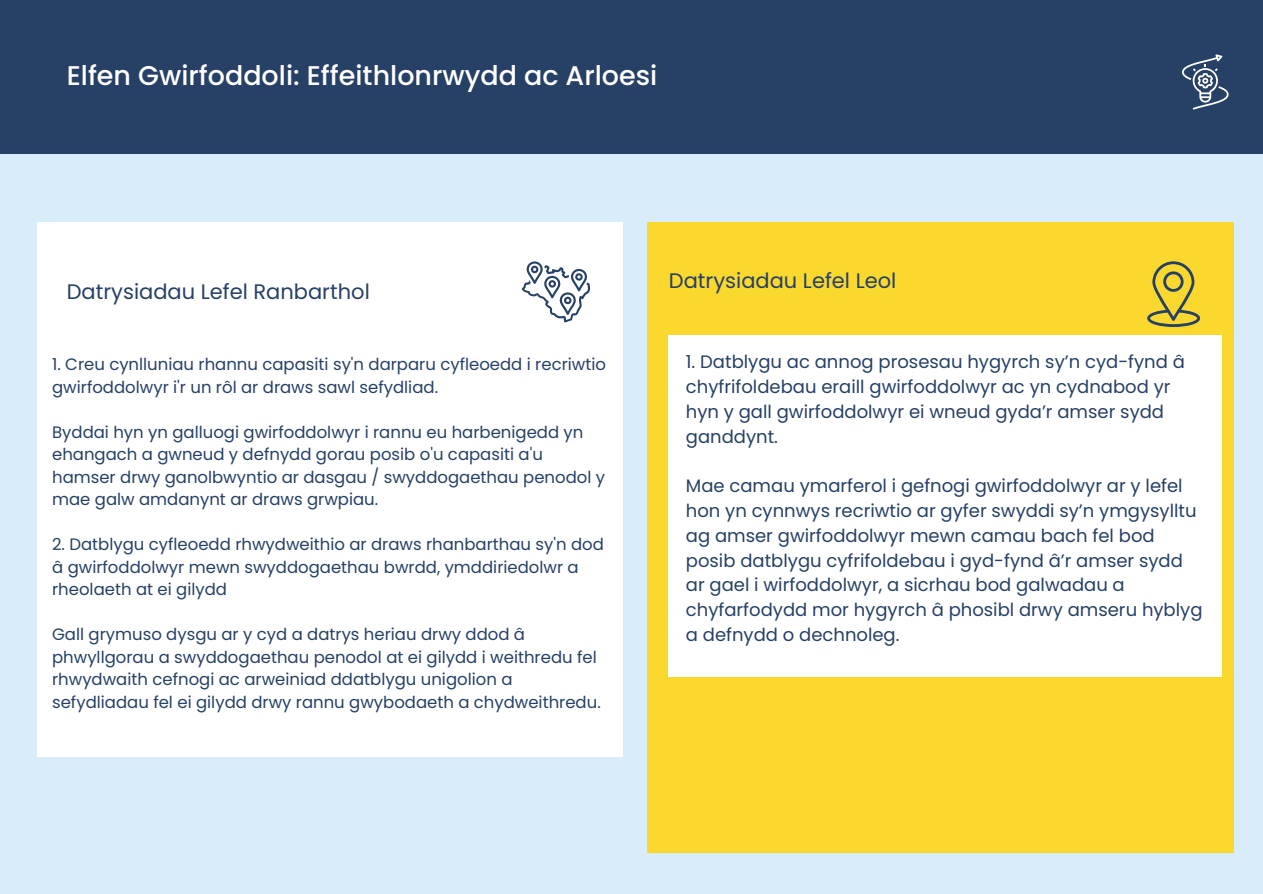
<style>
.page{position:relative;width:1263px;height:894px;background:#fff}
.page>*{position:absolute;margin:0;border:0;box-sizing:border-box;transform-origin:0 0}
.t1{font:500 27px "Poppins";color:#fff}
.t2{font:21px "Poppins";color:#264066}
.t3{font:18px/24.8px "Poppins";color:#264066}
.t4{font:16.5px/22.5px "Poppins";color:#264066}
</style>
<div class="page">
<div style="left:0;top:0;width:1263px;height:893px;background:#d9ecf9"></div>
<div style="left:0;top:0;width:1263px;height:154px;background:#264066"></div>
<div style="left:37px;top:222px;width:586px;height:534px;background:#fff"></div>
<div style="left:647px;top:222px;width:587px;height:630px;background:#fbd82e"></div>
<svg style="left:1147px;top:261px;width:53px;height:65px"></svg>
<svg style="left:1182px;top:54px;width:46px;height:55px"></svg>
<svg style="left:522px;top:261px;width:68px;height:61px"></svg>
<div style="left:669px;top:335px;width:552px;height:341px;background:#fff"></div>
<h1 class="t1" style="left:67px;top:57px;width:592px">Elfen Gwirfoddoli: Effeithlonrwydd ac Arloesi</h1>
<p class="t2" style="left:67px;top:276px;width:305px">Datrysiadau Lefel Ranbarthol</p>
<p class="t4" style="left:52px;top:353px;width:555px">1. Creu cynlluniau rhannu capasiti sy'n darparu cyfleoedd i recriwtio gwirfoddolwyr i'r un rôl ar draws sawl sefydliad.</p>
<h2 class="t4" style="left:52px;top:420px;width:554px">Byddai hyn yn galluogi gwirfoddolwyr i rannu eu harbenigedd yn ehangach a gwneud y defnydd gorau posib o'u capasiti a'u hamser drwy ganolbwyntio ar dasgau / swyddogaethau penodol y mae galw amdanynt ar draws grwpiau.</h2>
<p class="t4" style="left:52px;top:533px;width:553px">2. Datblygu cyfleoedd rhwydweithio ar draws rhanbarthau sy'n dod â gwirfoddolwyr mewn swyddogaethau bwrdd, ymddiriedolwr a rheolaeth at ei gilydd</p>
<p class="t4" style="left:52px;top:623px;width:550px">Gall grymuso dysgu ar y cyd a datrys heriau drwy ddod â phwyllgorau a swyddogaethau penodol at ei gilydd i weithredu fel rhwydwaith cefnogi ac arweiniad ddatblygu unigolion a sefydliadau fel ei gilydd drwy rannu gwybodaeth a chydweithredu.</p>
<h2 class="t2" style="left:669px;top:266px;width:229px">Datrysiadau Lefel Leol</h2>
<p class="t3" style="left:686px;top:349px;width:501px">1. Datblygu ac annog prosesau hygyrch sy’n cyd-fynd â chyfrifoldebau eraill gwirfoddolwyr ac yn cydnabod yr hyn y gall gwirfoddolwyr ei wneud gyda’r amser sydd ganddynt.</p>
<p class="t3" style="left:686px;top:473px;width:518px">Mae camau ymarferol i gefnogi gwirfoddolwyr ar y lefel hon yn cynnwys recriwtio ar gyfer swyddi sy’n ymgysylltu ag amser gwirfoddolwyr mewn camau bach fel bod posib datblygu cyfrifoldebau i gyd-fynd â’r amser sydd ar gael i wirfoddolwyr, a sicrhau bod galwadau a chyfarfodydd mor hygyrch â phosibl drwy amseru hyblyg a defnydd o dechnoleg.</p>
</div>
